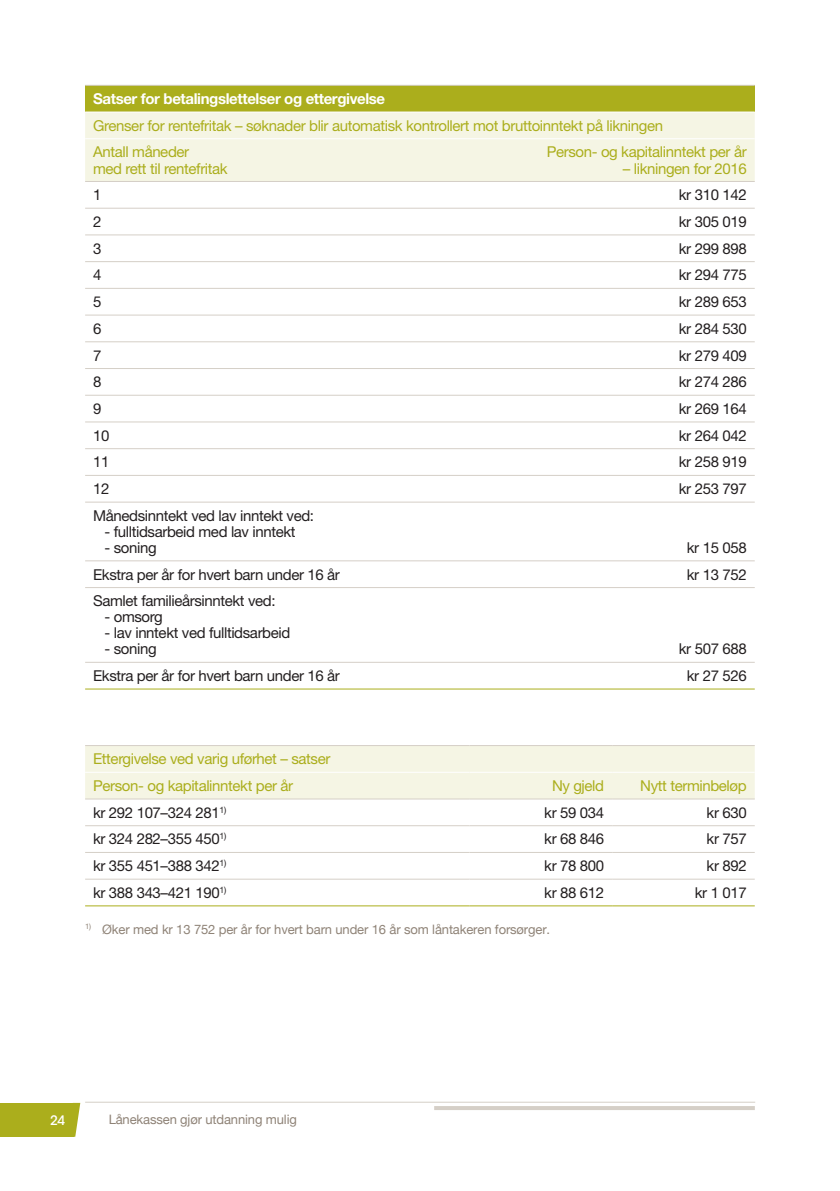
<style>
.page{position:relative;width:840px;height:1191px;background:#fff}
.page>*{position:absolute;margin:0;border:0;box-sizing:border-box;transform-origin:0 0}
.t1{font:15px "Helvetica Neue LT Std";letter-spacing:-.025em;color:#231f20}
.t2{font:15px/26.8px "Helvetica Neue LT Std";letter-spacing:-.025em;color:#abae1c}
.t3{font:700 15px "Helvetica Neue LT Std";letter-spacing:-.025em;color:#fff}
.t4{font:13px "Helvetica Neue";letter-spacing:-.01em;color:#8f8377}
.t5{font:500 13px "ITC Avant Garde Std";color:#fff}
</style>
<div class="page">
<hr style="left:85px;top:1101px;width:669px;height:1px;background:#d5cfc7">
<hr style="left:434px;top:1106px;width:320px;height:4px;background:#d5cfc7">
<div style="left:0;top:1102px;width:73px;height:34px;background:#abae1c"></div>
<svg style="left:73px;top:1102px;width:7px;height:34px"></svg>
<div style="left:85px;top:85px;width:669px;height:27px;background:#abae1c"></div>
<div style="left:85px;top:113px;width:669px;height:68px;background:#f5f5e4"></div>
<hr style="left:85px;top:85px;width:325px;height:1px;background:#d5cfc7">
<hr style="left:410px;top:85px;width:344px;height:1px;background:#d5cfc7">
<hr style="left:85px;top:181px;width:325px;height:1px;background:#d5cfc7">
<hr style="left:410px;top:181px;width:344px;height:1px;background:#d5cfc7">
<hr style="left:85px;top:208px;width:325px;height:1px;background:#d5cfc7">
<hr style="left:410px;top:208px;width:344px;height:1px;background:#d5cfc7">
<hr style="left:85px;top:234px;width:325px;height:1px;background:#d5cfc7">
<hr style="left:410px;top:234px;width:344px;height:1px;background:#d5cfc7">
<hr style="left:85px;top:261px;width:325px;height:1px;background:#d5cfc7">
<hr style="left:410px;top:261px;width:344px;height:1px;background:#d5cfc7">
<hr style="left:85px;top:288px;width:325px;height:1px;background:#d5cfc7">
<hr style="left:410px;top:288px;width:344px;height:1px;background:#d5cfc7">
<hr style="left:85px;top:315px;width:325px;height:1px;background:#d5cfc7">
<hr style="left:410px;top:315px;width:344px;height:1px;background:#d5cfc7">
<hr style="left:85px;top:341px;width:325px;height:1px;background:#d5cfc7">
<hr style="left:410px;top:341px;width:344px;height:1px;background:#d5cfc7">
<hr style="left:85px;top:368px;width:325px;height:1px;background:#d5cfc7">
<hr style="left:410px;top:368px;width:344px;height:1px;background:#d5cfc7">
<hr style="left:85px;top:395px;width:325px;height:1px;background:#d5cfc7">
<hr style="left:410px;top:395px;width:344px;height:1px;background:#d5cfc7">
<hr style="left:85px;top:421px;width:325px;height:1px;background:#d5cfc7">
<hr style="left:410px;top:421px;width:344px;height:1px;background:#d5cfc7">
<hr style="left:85px;top:448px;width:325px;height:1px;background:#d5cfc7">
<hr style="left:410px;top:448px;width:344px;height:1px;background:#d5cfc7">
<hr style="left:85px;top:475px;width:325px;height:1px;background:#d5cfc7">
<hr style="left:410px;top:475px;width:344px;height:1px;background:#d5cfc7">
<hr style="left:85px;top:502px;width:325px;height:1px;background:#d5cfc7">
<hr style="left:410px;top:502px;width:344px;height:1px;background:#d5cfc7">
<hr style="left:85px;top:560px;width:325px;height:1px;background:#d5cfc7">
<hr style="left:410px;top:560px;width:344px;height:1px;background:#d5cfc7">
<hr style="left:85px;top:138px;width:325px;height:1px;background:#fff">
<hr style="left:410px;top:138px;width:344px;height:1px;background:#fff">
<hr style="left:85px;top:688px;width:325px;height:1px;background:#abae1c">
<hr style="left:410px;top:688px;width:344px;height:1px;background:#abae1c">
<hr style="left:85px;top:587px;width:325px;height:1px;background:#d5cfc7">
<hr style="left:410px;top:587px;width:344px;height:1px;background:#d5cfc7">
<hr style="left:85px;top:662px;width:325px;height:1px;background:#d5cfc7">
<hr style="left:410px;top:662px;width:344px;height:1px;background:#d5cfc7">
<div style="left:85px;top:746px;width:669px;height:52px;background:#f5f5e4"></div>
<hr style="left:85px;top:745px;width:242px;height:1px;background:#d5cfc7">
<hr style="left:327px;top:745px;width:142px;height:1px;background:#d5cfc7">
<hr style="left:469px;top:745px;width:142px;height:1px;background:#d5cfc7">
<hr style="left:611px;top:745px;width:143px;height:1px;background:#d5cfc7">
<hr style="left:85px;top:798px;width:242px;height:1px;background:#d5cfc7">
<hr style="left:327px;top:798px;width:142px;height:1px;background:#d5cfc7">
<hr style="left:469px;top:798px;width:142px;height:1px;background:#d5cfc7">
<hr style="left:611px;top:798px;width:143px;height:1px;background:#d5cfc7">
<hr style="left:85px;top:825px;width:242px;height:1px;background:#d5cfc7">
<hr style="left:327px;top:825px;width:142px;height:1px;background:#d5cfc7">
<hr style="left:469px;top:825px;width:142px;height:1px;background:#d5cfc7">
<hr style="left:611px;top:825px;width:143px;height:1px;background:#d5cfc7">
<hr style="left:85px;top:852px;width:242px;height:1px;background:#d5cfc7">
<hr style="left:327px;top:852px;width:142px;height:1px;background:#d5cfc7">
<hr style="left:469px;top:852px;width:142px;height:1px;background:#d5cfc7">
<hr style="left:611px;top:852px;width:143px;height:1px;background:#d5cfc7">
<hr style="left:85px;top:878px;width:242px;height:1px;background:#d5cfc7">
<hr style="left:327px;top:878px;width:142px;height:1px;background:#d5cfc7">
<hr style="left:469px;top:878px;width:142px;height:1px;background:#d5cfc7">
<hr style="left:611px;top:878px;width:143px;height:1px;background:#d5cfc7">
<hr style="left:85px;top:905px;width:242px;height:1px;background:#abae1c">
<hr style="left:327px;top:905px;width:142px;height:1px;background:#abae1c">
<hr style="left:469px;top:905px;width:142px;height:1px;background:#abae1c">
<hr style="left:611px;top:905px;width:143px;height:1px;background:#abae1c">
<hr style="left:85px;top:772px;width:242px;height:1px;background:#fff">
<hr style="left:327px;top:772px;width:142px;height:1px;background:#fff">
<hr style="left:469px;top:772px;width:142px;height:1px;background:#fff">
<hr style="left:611px;top:772px;width:143px;height:1px;background:#fff">
<p class="t3" style="left:93px;top:89px;width:293px">Satser for betalingslettelser og ettergivelse</p>
<p class="t2" style="left:93px;top:112px;width:571px">Grenser for rentefritak – søknader blir automatisk kontrollert mot bruttoinntekt på likningen<br>Antall måneder</p>
<p class="t2" style="left:93px;top:154px;width:136px">med rett til rentefritak</p>
<p class="t2" style="left:546px;top:138px;width:201px">Person- og kapitalinntekt per år</p>
<p class="t2" style="left:622px;top:154px;width:125px">– likningen for 2016</p>
<p class="t1" style="left:93px;top:186px;width:10px">1</p>
<p class="t1" style="left:678px;top:186px;width:69px">kr 310 142</p>
<p class="t1" style="left:93px;top:213px;width:10px">2</p>
<p class="t1" style="left:678px;top:213px;width:69px">kr 305 019</p>
<p class="t1" style="left:93px;top:239px;width:10px">3</p>
<p class="t1" style="left:678px;top:239px;width:69px">kr 299 898</p>
<p class="t1" style="left:93px;top:266px;width:10px">4</p>
<p class="t1" style="left:678px;top:266px;width:69px">kr 294 775</p>
<p class="t1" style="left:93px;top:293px;width:10px">5</p>
<p class="t1" style="left:678px;top:293px;width:69px">kr 289 653</p>
<p class="t1" style="left:93px;top:319px;width:10px">6</p>
<p class="t1" style="left:678px;top:319px;width:69px">kr 284 530</p>
<p class="t1" style="left:93px;top:346px;width:10px">7</p>
<p class="t1" style="left:678px;top:346px;width:69px">kr 279 409</p>
<p class="t1" style="left:93px;top:373px;width:10px">8</p>
<p class="t1" style="left:678px;top:373px;width:69px">kr 274 286</p>
<p class="t1" style="left:93px;top:400px;width:10px">9</p>
<p class="t1" style="left:678px;top:400px;width:69px">kr 269 164</p>
<p class="t1" style="left:93px;top:426px;width:18px">10</p>
<p class="t1" style="left:678px;top:426px;width:69px">kr 264 042</p>
<p class="t1" style="left:93px;top:453px;width:18px">11</p>
<p class="t1" style="left:678px;top:453px;width:69px">kr 258 919</p>
<p class="t1" style="left:93px;top:480px;width:18px">12</p>
<p class="t1" style="left:678px;top:480px;width:69px">kr 253 797</p>
<p class="t1" style="left:93px;top:506px;width:222px">Månedsinntekt ved lav inntekt ved:</p>
<p class="t1" style="left:104px;top:522px;width:192px">- fulltidsarbeid med lav inntekt</p>
<p class="t1" style="left:104px;top:538px;width:54px">- soning</p>
<p class="t1" style="left:686px;top:538px;width:61px">kr 15 058</p>
<p class="t1" style="left:93px;top:565px;width:248px">Ekstra per år for hvert barn under 16 år</p>
<p class="t1" style="left:686px;top:565px;width:61px">kr 13 752</p>
<p class="t1" style="left:93px;top:592px;width:184px">Samlet familieårsinntekt ved:</p>
<p class="t1" style="left:104px;top:608px;width:60px">- omsorg</p>
<p class="t1" style="left:104px;top:624px;width:187px">- lav inntekt ved fulltidsarbeid</p>
<p class="t1" style="left:104px;top:640px;width:54px">- soning</p>
<p class="t1" style="left:678px;top:640px;width:69px">kr 507 688</p>
<p class="t1" style="left:93px;top:667px;width:248px">Ekstra per år for hvert barn under 16 år</p>
<p class="t1" style="left:686px;top:667px;width:61px">kr 27 526</p>
<p class="t2" style="left:93px;top:745px;width:239px">Ettergivelse ved varig uførhet – satser<br>Person- og kapitalinntekt per år</p>
<p class="t2" style="left:551px;top:772px;width:54px">Ny gjeld</p>
<p class="t2" style="left:640px;top:772px;width:108px">Nytt terminbeløp</p>
<p class="t1" style="left:93px;top:803px;width:135px">kr 292 107–324 281<sup>1)</sup></p>
<p class="t1" style="left:544px;top:803px;width:61px">kr 59 034</p>
<p class="t1" style="left:706px;top:803px;width:42px">kr 630</p>
<p class="t1" style="left:93px;top:830px;width:135px">kr 324 282–355 450<sup>1)</sup></p>
<p class="t1" style="left:544px;top:830px;width:61px">kr 68 846</p>
<p class="t1" style="left:706px;top:830px;width:42px">kr 757</p>
<p class="t1" style="left:93px;top:857px;width:135px">kr 355 451–388 342<sup>1)</sup></p>
<p class="t1" style="left:544px;top:857px;width:61px">kr 78 800</p>
<p class="t1" style="left:706px;top:857px;width:42px">kr 892</p>
<p class="t1" style="left:93px;top:883px;width:135px">kr 388 343–421 190<sup>1)</sup></p>
<p class="t1" style="left:544px;top:883px;width:61px">kr 88 612</p>
<p class="t1" style="left:694px;top:883px;width:53px">kr 1 017</p>
<p class="t4" style="left:85px;top:919px;width:466px"><sup>1)</sup> Øker med kr 13 752 per år for hvert barn under 16 år som låntakeren forsørger.</p>
<p class="t5" style="left:50px;top:1112px;width:17px">24</p>
<p class="t4" style="left:109px;top:1110px;width:190px">Lånekassen gjør utdanning mulig</p>
</div>
